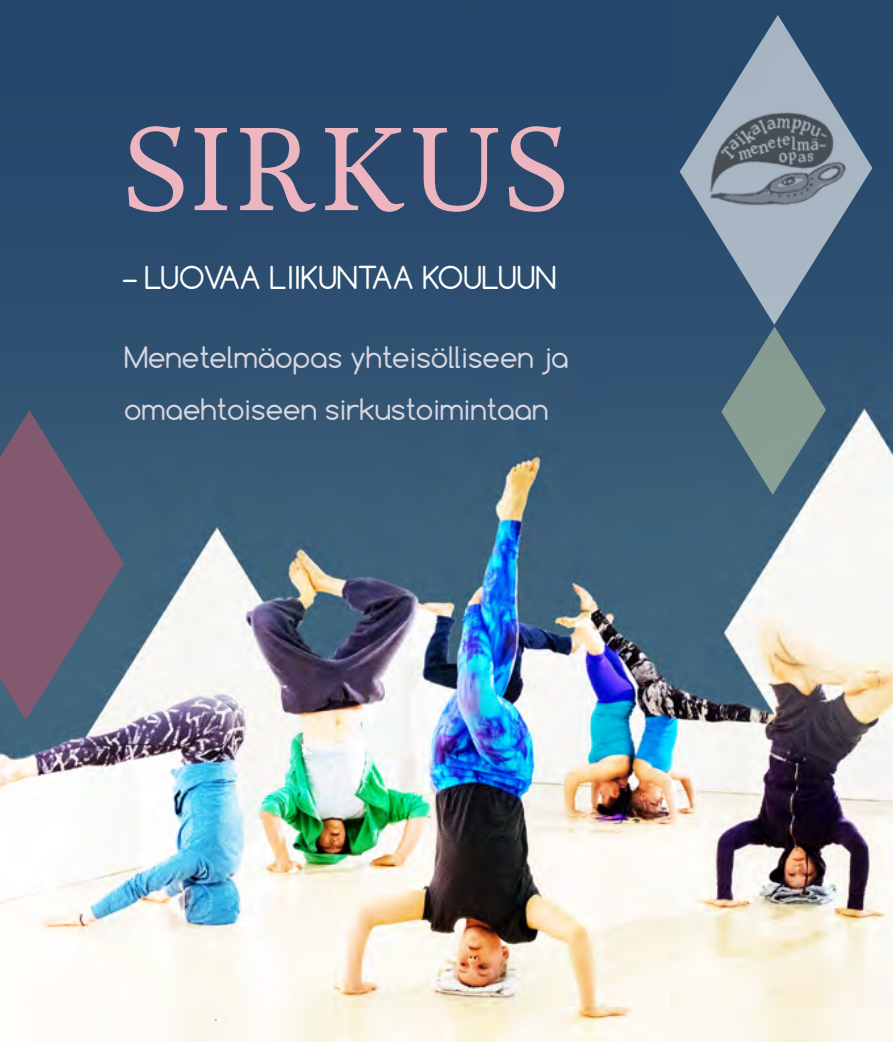
<style>
.page{position:relative;width:893px;height:1042px;background:#fff}
.page>*{position:absolute;margin:0;border:0;box-sizing:border-box;transform-origin:0 0}
.t1{font:117.25px "Adriane Text";letter-spacing:.01em;color:#ecb5c0}
.t2{font:29.75px "Comfortaa";color:#fff}
.t3{font:28px/52.5px "Comfortaa";color:#d8d6de}
</style>
<div class="page">
<img style="left:0;top:0;width:893px;height:1042px">
<svg style="left:0;top:410px;width:124px;height:310px;background:#675e74"></svg>
<svg style="left:680px;top:15px;width:192px;height:310px;background:#4f6c88"></svg>
<svg style="left:721px;top:327px;width:105px;height:168px;background:#607b84"></svg>
<img style="left:698px;top:101px;width:155px;height:119px">
<h1 class="t1" style="left:124px;top:88px;width:446px">SIRKUS</h1>
<p class="t2" style="left:124px;top:259px;width:434px">– LUOVAA LIIKUNTAA KOULUUN</p>
<p class="t3" style="left:124px;top:330px;width:446px">Menetelmäopas yhteisölliseen ja omaehtoiseen sirkustoimintaan</p>
</div>
